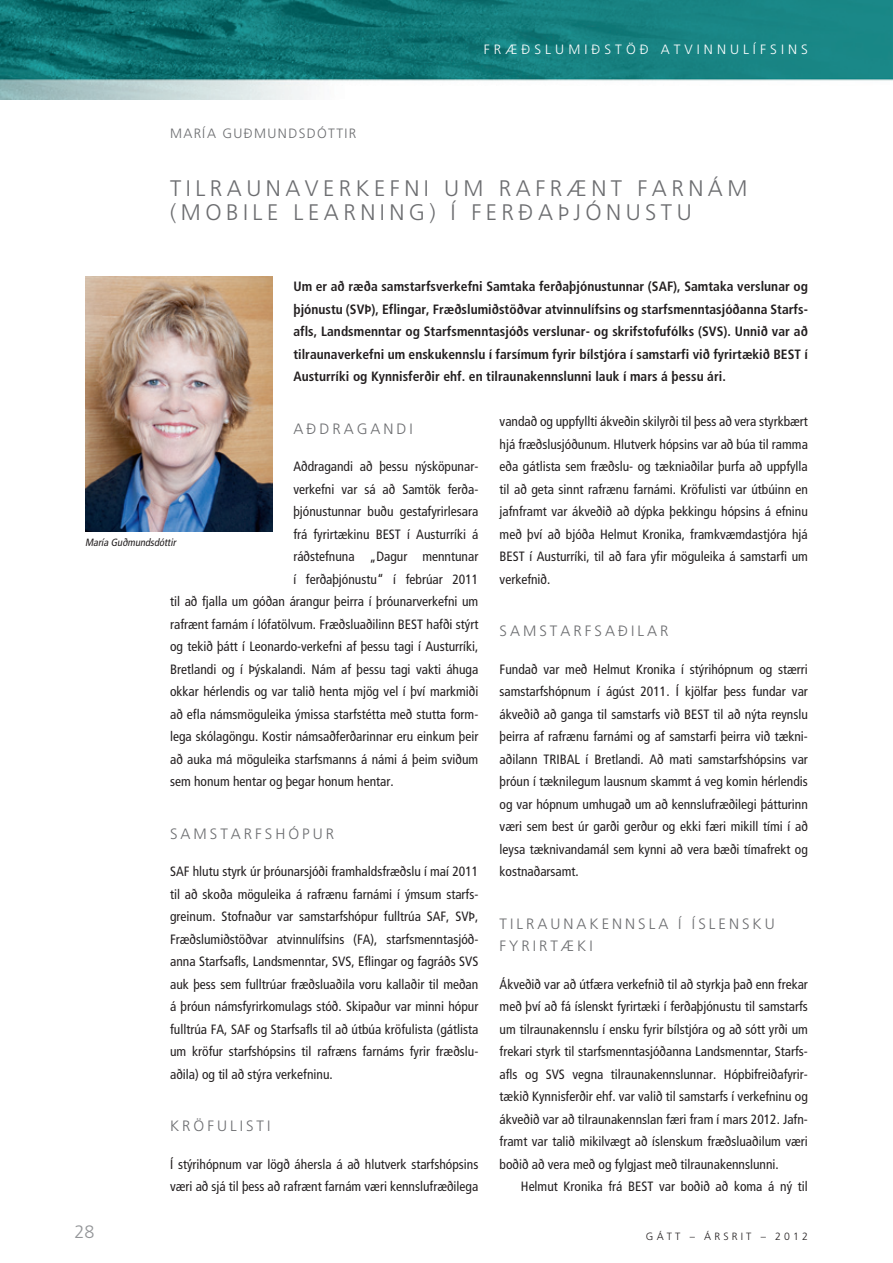
<style>
.page{position:relative;width:893px;height:1263px;background:#fff}
.page>*{position:absolute;margin:0;border:0;box-sizing:border-box;transform-origin:0 0}
.t1{font:300 22.5px/24px "Frutiger";letter-spacing:.2em;color:#6c6d70}
.t2{font:300 18px "Frutiger";color:#939598}
.t3{font:300 15px/22.5px "Frutiger";letter-spacing:.2em;color:#6c6d70}
.t4{font:condensed 13.5px/22.5px "Frutiger";color:#231f20;text-align:justify}
.t5{font:700 condensed 13.5px/22.5px "Frutiger";color:#231f20;text-align:justify}
.t6{font:300 13.5px "Frutiger";letter-spacing:.3em;color:#fff}
.t7{font:300 13.5px "Frutiger";letter-spacing:.1em;color:#6c6d70}
.t8{font:italic condensed 10.5px "Frutiger";color:#231f20}
.t9{font:300 10.5px "Frutiger";letter-spacing:.3em;color:#231f20}
</style>
<div class="page">
<img style="left:0;top:0;width:893px;height:100px">
<img style="left:85px;top:276px;width:187px;height:255px">
<p class="t7" style="left:170px;top:126px;width:188px">MARÍA GUÐMUNDSDÓTTIR</p>
<p class="t6" style="left:484px;top:42px;width:326px">FRÆÐSLUMIÐSTÖÐ ATVINNULÍFSINS</p>
<h1 class="t1" style="left:170px;top:176px;width:579px">TILRAUNAVERKEFNI UM RAFRÆNT FARNÁM (MOBILE LEARNING) Í FERÐAÞJÓNUSTU</h1>
<p class="t5" style="left:293px;top:275px;width:516px">Um er að ræða samstarfsverkefni Samtaka ferðaþjónustunnar (SAF), Samtaka verslunar og þjónustu (SVÞ), Eflingar, Fræðslumiðstöðvar atvinnulífsins og starfsmenntasjóðanna Starfs&shy;afls, Landsmenntar og Starfsmenntasjóðs verslunar- og skrifstofufólks (SVS). Unnið var að tilraunaverkefni um enskukennslu í farsímum fyrir bílstjóra í samstarfi við fyrirtækið BEST í Austurríki og Kynnisferðir ehf. en tilraunakennslunni lauk í mars á þessu ári.</p>
<p class="t3" style="left:293px;top:417px;width:121px">AÐDRAGANDI</p>
<p class="t4" style="left:293px;top:455px;width:186px">Aðdragandi að þessu nýsköpunar-</p>
<p class="t4" style="left:293px;top:478px;width:186px">verkefni var sá að Samtök ferða-</p>
<p class="t4" style="left:293px;top:500px;width:186px">þjónustunnar buðu gestafyrirlesara</p>
<p class="t4" style="left:293px;top:523px;width:186px">frá fyrirtækinu BEST í Austurríki á</p>
<p class="t4" style="left:293px;top:545px;width:186px">ráðstefnuna „Dagur menntunar</p>
<p class="t4" style="left:293px;top:568px;width:186px">í ferðaþjónustu“ í febrúar 2011</p>
<p class="t4" style="left:170px;top:590px;width:310px">til að fjalla um góðan árangur þeirra í þróunarverkefni um</p>
<p class="t4" style="left:170px;top:613px;width:310px">rafrænt farnám í lófatölvum. Fræðsluaðilinn BEST hafði stýrt</p>
<p class="t4" style="left:170px;top:635px;width:310px">og tekið þátt í Leonardo-verkefni af þessu tagi í Austurríki,</p>
<p class="t4" style="left:170px;top:658px;width:310px">Bretlandi og í Þýskalandi. Nám af þessu tagi vakti áhuga</p>
<p class="t4" style="left:170px;top:680px;width:310px">okkar hérlendis og var talið henta mjög vel í því markmiði</p>
<p class="t4" style="left:170px;top:703px;width:310px">að efla námsmöguleika ýmissa starfstétta með stutta form-</p>
<p class="t4" style="left:170px;top:725px;width:310px">lega skólagöngu. Kostir námsaðferðarinnar eru einkum þeir</p>
<p class="t4" style="left:170px;top:748px;width:310px">að auka má möguleika starfsmanns á námi á þeim sviðum</p>
<p class="t4" style="left:170px;top:770px;width:225px">sem honum hentar og þegar honum hentar.</p>
<p class="t3" style="left:170px;top:822px;width:166px">SAMSTARFSHÓPUR</p>
<p class="t4" style="left:170px;top:860px;width:310px">SAF hlutu styrk úr þróunarsjóði framhaldsfræðslu í maí 2011 til að skoða möguleika á rafrænu farnámi í ýmsum starfs&shy;greinum. Stofnaður var samstarfshópur fulltrúa SAF, SVÞ, Fræðslumiðstöðvar atvinnulífsins (FA), starfsmenntasjóð&shy;anna Starfsafls, Landsmenntar, SVS, Eflingar og fagráðs SVS auk þess sem fulltrúar fræðsluaðila voru kallaðir til meðan á þróun námsfyrirkomulags stóð. Skipaður var minni hópur fulltrúa FA, SAF og Starfsafls til að útbúa kröfulista (gátlista um kröfur starfshópsins til rafræns farnáms fyrir fræðslu&shy;aðila) og til að stýra verkefninu.</p>
<p class="t3" style="left:170px;top:1115px;width:102px">KRÖFULISTI</p>
<p class="t4" style="left:170px;top:1153px;width:310px">Í stýrihópnum var lögð áhersla á að hlutverk starfshópsins væri að sjá til þess að rafrænt farnám væri kennslufræðilega</p>
<p class="t8" style="left:85px;top:536px;width:94px">María Guðmundsdóttir</p>
<h2 class="t2" style="left:75px;top:1222px;width:22px">28</h2>
<p class="t4" style="left:500px;top:410px;width:310px">vandað og uppfyllti ákveðin skilyrði til þess að vera styrkbært hjá fræðslusjóðunum. Hlutverk hópsins var að búa til ramma eða gátlista sem fræðslu- og tækniaðilar þurfa að uppfylla til að geta sinnt rafrænu farnámi. Kröfulisti var útbúinn en jafnframt var ákveðið að dýpka þekkingu hópsins á efninu með því að bjóða Helmut Kronika, framkvæmdastjóra hjá BEST í Austurríki, til að fara yfir möguleika á samstarfi um verkefnið.</p>
<p class="t3" style="left:500px;top:620px;width:170px">SAMSTARFSAÐILAR</p>
<p class="t4" style="left:500px;top:658px;width:310px">Fundað var með Helmut Kronika í stýrihópnum og stærri samstarfshópnum í ágúst 2011. Í kjölfar þess fundar var ákveðið að ganga til samstarfs við BEST til að nýta reynslu þeirra af rafrænu farnámi og af samstarfi þeirra við tækni&shy;aðilann TRIBAL í Bretlandi. Að mati samstarfshópsins var þróun í tæknilegum lausnum skammt á veg komin hérlendis og var hópnum umhugað um að kennslufræðilegi þátturinn væri sem best úr garði gerður og ekki færi mikill tími í að leysa tæknivandamál sem kynni að vera bæði tímafrekt og kostnaðarsamt.</p>
<p class="t3" style="left:500px;top:912px;width:277px">TILRAUNAKENNSLA Í ÍSLENSKU<br>FYRIRTÆKI</p>
<p class="t4" style="left:500px;top:973px;width:310px">Ákveðið var að útfæra verkefnið til að styrkja það enn frekar með því að fá íslenskt fyrirtæki í ferðaþjónustu til samstarfs um tilraunakennslu í ensku fyrir bílstjóra og að sótt yrði um frekari styrk til starfsmenntasjóðanna Landsmenntar, Starfs&shy;afls og SVS vegna tilraunakennslunnar. Hópbifreiðafyrir&shy;tækið Kynnisferðir ehf. var valið til samstarfs í verkefninu og ákveðið var að tilraunakennslan færi fram í mars 2012. Jafn&shy;framt var talið mikilvægt að íslenskum fræðsluaðilum væri boðið að vera með og fylgjast með tilraunakennslunni.</p>
<p class="t4" style="left:521px;top:1175px;width:288px">Helmut Kronika frá BEST var boðið að koma á ný til</p>
<p class="t9" style="left:646px;top:1230px;width:163px">GÁTT – ÁRSRIT – 2012</p>
</div>
